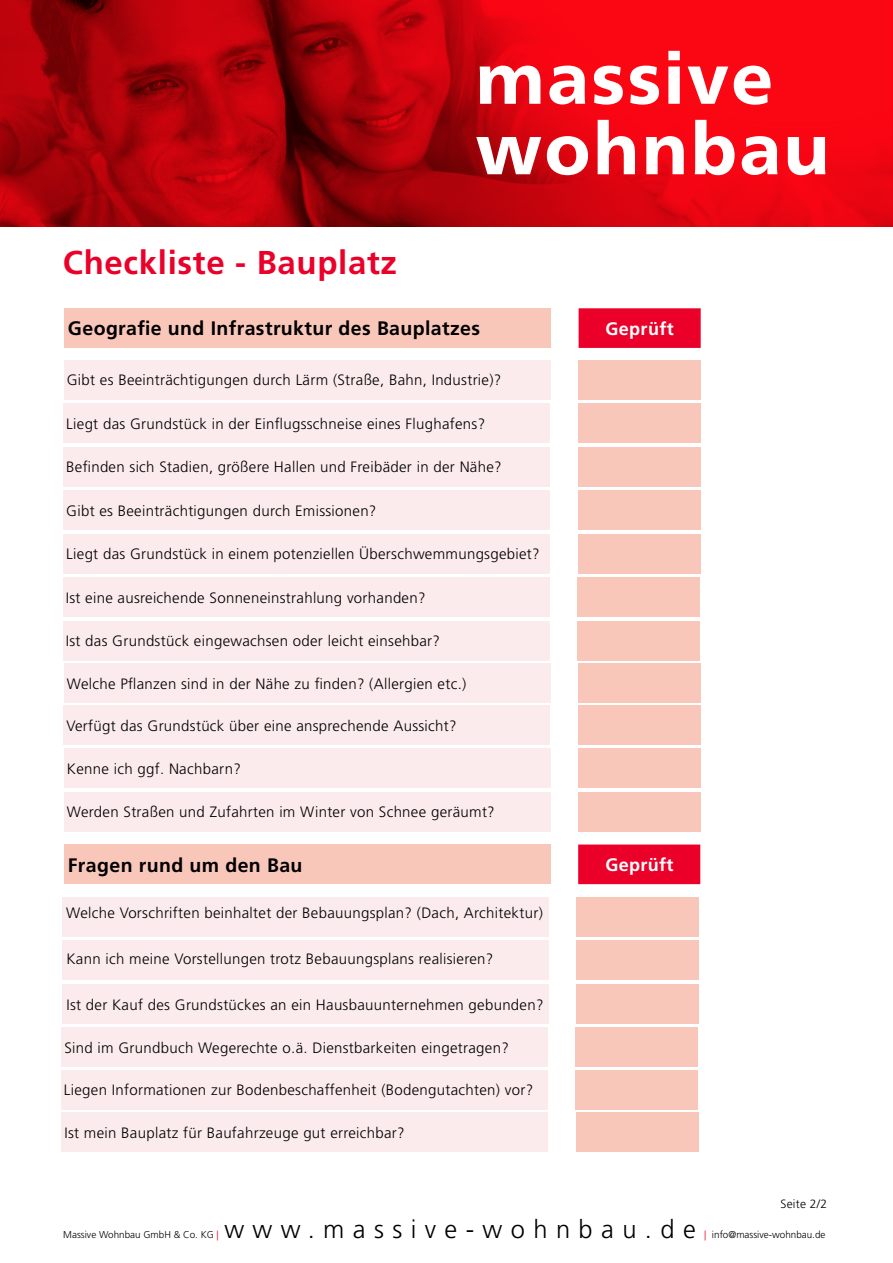
<style>
.page{position:relative;width:893px;height:1263px;background:#fff}
.page>*{position:absolute;margin:0;border:0;box-sizing:border-box;transform-origin:0 0}
.t1{font:800 72px/70.5px "Frutiger Neue LT Pro";letter-spacing:.03em;color:#fff}
.t2{font:700 33px "Frutiger LT Std";letter-spacing:.02em;color:#eb0029}
.t3{font:300 25.5px "Frutiger LT Std";letter-spacing:.33em;color:#000}
.t4{font:700 19.5px "Frutiger LT Std";letter-spacing:.02em;color:#000}
.t5{font:700 18px "Frutiger LT Std";letter-spacing:.02em;color:#fff}
.t6{font:300 15px "Frutiger LT Std";letter-spacing:.02em;color:#000}
.t7{font:300 12px "Frutiger LT Std";letter-spacing:.02em;color:#000}
.t8{font:300 9.9px "Frutiger LT Std";color:#000}
.s1{color:#eb0029}
</style>
<div class="page">
<img style="left:0;top:0;width:893px;height:227px">
<div style="left:578px;top:360px;width:122px;height:39px;background:#f9c6ba"></div>
<div style="left:64px;top:360px;width:487px;height:39px;background:#fcebec"></div>
<div style="left:578px;top:403px;width:122px;height:40px;background:#f9c6ba"></div>
<div style="left:63px;top:403px;width:487px;height:40px;background:#fcebec"></div>
<div style="left:578px;top:447px;width:122px;height:39px;background:#f9c6ba"></div>
<div style="left:63px;top:447px;width:487px;height:39px;background:#fcebec"></div>
<div style="left:578px;top:490px;width:122px;height:40px;background:#f9c6ba"></div>
<div style="left:63px;top:490px;width:487px;height:40px;background:#fcebec"></div>
<div style="left:578px;top:534px;width:122px;height:39px;background:#f9c6ba"></div>
<div style="left:63px;top:534px;width:487px;height:39px;background:#fcebec"></div>
<div style="left:577px;top:577px;width:122px;height:40px;background:#f9c6ba"></div>
<div style="left:63px;top:577px;width:486px;height:40px;background:#fcebec"></div>
<div style="left:577px;top:621px;width:122px;height:39px;background:#f9c6ba"></div>
<div style="left:63px;top:621px;width:486px;height:39px;background:#fcebec"></div>
<div style="left:64px;top:308px;width:487px;height:40px;background:#f9c6ba"></div>
<div style="left:579px;top:308px;width:122px;height:40px;background:#eb0029;border:2px solid #eb0029"></div>
<div style="left:578px;top:663px;width:122px;height:40px;background:#f9c6ba"></div>
<div style="left:64px;top:663px;width:486px;height:40px;background:#fcebec"></div>
<div style="left:578px;top:706px;width:122px;height:39px;background:#f9c6ba"></div>
<div style="left:64px;top:706px;width:486px;height:39px;background:#fcebec"></div>
<div style="left:579px;top:748px;width:122px;height:40px;background:#f9c6ba"></div>
<div style="left:64px;top:748px;width:487px;height:40px;background:#fcebec"></div>
<div style="left:579px;top:792px;width:122px;height:39px;background:#f9c6ba"></div>
<div style="left:64px;top:792px;width:487px;height:39px;background:#fcebec"></div>
<div style="left:577px;top:940px;width:122px;height:40px;background:#f9c6ba"></div>
<div style="left:577px;top:984px;width:122px;height:39px;background:#f9c6ba"></div>
<div style="left:577px;top:897px;width:122px;height:40px;background:#f9c6ba"></div>
<div style="left:62px;top:897px;width:487px;height:40px;background:#fcebec"></div>
<div style="left:62px;top:940px;width:487px;height:40px;background:#fcebec"></div>
<div style="left:62px;top:984px;width:487px;height:39px;background:#fcebec"></div>
<div style="left:576px;top:1027px;width:122px;height:40px;background:#f9c6ba"></div>
<div style="left:61px;top:1027px;width:487px;height:40px;background:#fcebec"></div>
<div style="left:576px;top:1070px;width:122px;height:39px;background:#f9c6ba"></div>
<div style="left:61px;top:1070px;width:487px;height:39px;background:#fcebec"></div>
<div style="left:576px;top:1112px;width:122px;height:40px;background:#f9c6ba"></div>
<div style="left:62px;top:1112px;width:486px;height:40px;background:#fcebec"></div>
<div style="left:64px;top:844px;width:486px;height:40px;background:#f9c6ba"></div>
<div style="left:578px;top:844px;width:122px;height:40px;background:#eb0029;border:2px solid #eb0029"></div>
<h2 class="t2" style="left:63px;top:243px;width:336px">Checkliste - Bauplatz</h2>
<h1 class="t1" style="left:475px;top:43px;width:356px">massive wohnbau</h1>
<h3 class="t4" style="left:68px;top:317px;width:414px">Geografie und Infrastruktur des Bauplatzes</h3>
<p class="t5" style="left:606px;top:318px;width:70px">Geprüft</p>
<p class="t6" style="left:67px;top:371px;width:436px">Gibt es Beeinträchtigungen durch Lärm (Straße, Bahn, Industrie)?</p>
<p class="t6" style="left:66px;top:415px;width:420px">Liegt das Grundstück in der Einflugsschneise eines Flughafens?</p>
<p class="t6" style="left:66px;top:458px;width:437px">Befinden sich Stadien, größere Hallen und Freibäder in der Nähe?</p>
<p class="t6" style="left:66px;top:502px;width:312px">Gibt es Beeinträchtigungen durch Emissionen?</p>
<p class="t6" style="left:66px;top:545px;width:475px">Liegt das Grundstück in einem potenziellen Überschwemmungsgebiet?</p>
<p class="t6" style="left:66px;top:589px;width:361px">Ist eine ausreichende Sonneneinstrahlung vorhanden?</p>
<p class="t6" style="left:66px;top:632px;width:376px">Ist das Grundstück eingewachsen oder leicht einsehbar?</p>
<p class="t6" style="left:67px;top:675px;width:401px">Welche Pflanzen sind in der Nähe zu finden? (Allergien etc.)</p>
<p class="t6" style="left:66px;top:717px;width:392px">Verfügt das Grundstück über eine ansprechende Aussicht?</p>
<p class="t6" style="left:67px;top:760px;width:175px">Kenne ich ggf. Nachbarn?</p>
<p class="t6" style="left:67px;top:803px;width:429px">Werden Straßen und Zufahrten im Winter von Schnee geräumt?</p>
<h3 class="t4" style="left:68px;top:853px;width:236px">Fragen rund um den Bau</h3>
<p class="t5" style="left:605px;top:854px;width:70px">Geprüft</p>
<p class="t6" style="left:66px;top:904px;width:478px">Welche Vorschriften beinhaltet der Bebauungsplan? (Dach, Architektur)</p>
<p class="t6" style="left:67px;top:950px;width:428px">Kann ich meine Vorstellungen trotz Bebauungsplans realisieren?</p>
<p class="t6" style="left:66px;top:996px;width:479px">Ist der Kauf des Grundstückes an ein Hausbauunternehmen gebunden?</p>
<p class="t6" style="left:64px;top:1039px;width:446px">Sind im Grundbuch Wegerechte o.ä. Dienstbarkeiten eingetragen?</p>
<p class="t6" style="left:64px;top:1081px;width:471px">Liegen Informationen zur Bodenbeschaffenheit (Bodengutachten) vor?</p>
<p class="t6" style="left:64px;top:1124px;width:342px">Ist mein Bauplatz für Baufahrzeuge gut erreichbar?</p>
<p class="t7" style="left:780px;top:1197px;width:48px">Seite 2/2</p>
<p class="t8" style="left:63px;top:1229px;width:157px">Massive Wohnbau GmbH &amp; Co. KG <span class="s1">|</span></p>
<h3 class="t3" style="left:224px;top:1215px;width:473px">www.massive-wohnbau.de</h3>
<p class="t8" style="left:704px;top:1229px;width:123px"><span class="s1">|</span> info@massive-wohnbau.de</p>
</div>
